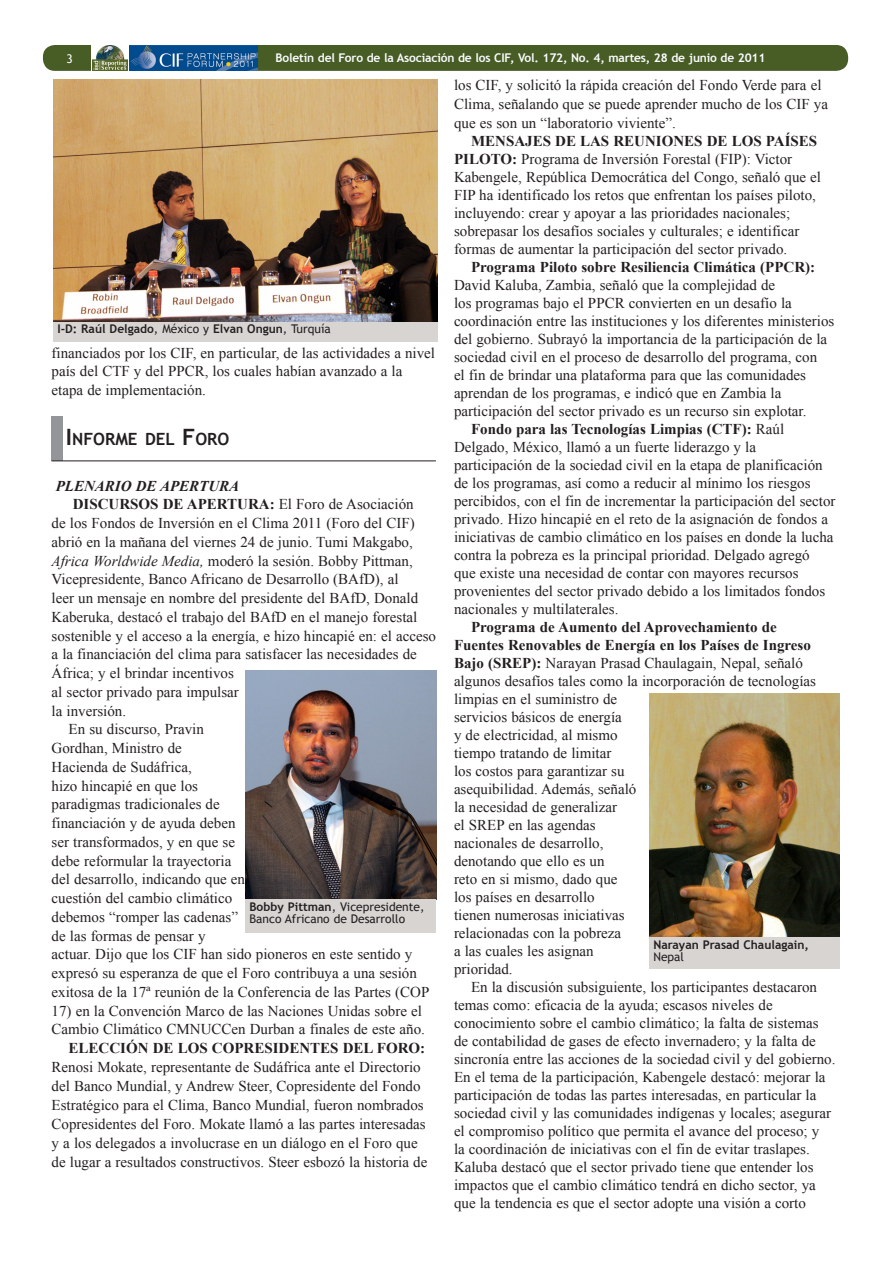
<style>
.page{position:relative;width:893px;height:1263px;background:#fff}
.page>*{position:absolute;margin:0;border:0;box-sizing:border-box;transform-origin:0 0}
.t1{font:700 16.8px "Trebuchet MS";color:#231f20}
.ENB_-_Body{font:15px/18px "Times New Roman";color:#231f20}
.ENB_-_Headline_3{font:italic 700 15px "Times New Roman";color:#231f20}
.t2{font:700 12px "Trebuchet MS";letter-spacing:-.015em;color:#fbfdfe}
.Image_caption{font:700 12px/12px "Trebuchet MS";color:#231f20}
.Image_caption-2{font:12px/12px "Trebuchet MS";color:#231f20}
.t3{font:12px "Trebuchet MS";color:#fff}
.s1{font-weight:400}
.s2{font-size:22.5px}
.s3{font-weight:700}
.s4{font-style:italic}
</style>
<div class="page">
<div style="left:43px;top:45px;width:805px;height:26px;background:#485c26;border-radius:12px"></div>
<div style="left:91px;top:44px;width:38px;height:27px;background:#fff"></div>
<img style="left:92px;top:45px;width:36px;height:26px">
<div style="left:128px;top:45px;width:130px;height:26px;background:#014c8f"></div>
<img style="left:130px;top:45px;width:127px;height:26px">
<div style="left:52px;top:416px;width:11px;height:44px;background:#939598"></div>
<hr style="left:52px;top:460px;width:384px;height:1px;background:#231f20">
<img style="left:53px;top:79px;width:384px;height:244px">
<div style="left:53px;top:323px;width:385px;height:19px;background:#d7d4d2"></div>
<img style="left:245px;top:670px;width:191px;height:229px">
<div style="left:245px;top:899px;width:191px;height:34px;background:#d7d4d2"></div>
<img style="left:649px;top:693px;width:191px;height:244px">
<div style="left:649px;top:937px;width:191px;height:32px;background:#d7d4d2"></div>
<p class="t3" style="left:67px;top:51px;width:8px">3</p>
<p class="t2" style="left:276px;top:50px;width:491px">Boletín del Foro de la Asociación de los CIF, Vol. 172, No. 4, martes, 28 de junio de 2011</p>
<p class="Image_caption" style="left:57px;top:323px;width:275px">I-D: Raúl Delgado<span class="s1">, México y</span> Elvan Ongun<span class="s1">, Turquía</span></p>
<p class="ENB_-_Body" style="left:52px;top:343px;width:385px;line-height:18.8px">financiados por los CIF, en particular, de las actividades a nivel país del CTF y del PPCR, los cuales habían avanzado a la etapa de implementación.</p>
<p class="t1" style="left:66px;top:428px;width:165px"><span class="s2">I</span>NFORME DEL <span class="s2">F</span>ORO</p>
<p class="ENB_-_Headline_3" style="left:56px;top:475px;width:185px">PLENARIO DE APERTURA</p>
<p class="ENB_-_Body" style="left:52px;top:495px;width:386px;line-height:18.8px;text-indent:21px"><span class="s3">DISCURSOS DE APERTURA:</span> El Foro de Asociación<br>de los Fondos de Inversión en el Clima 2011 (Foro del CIF) abrió en la mañana del viernes 24 de junio. Tumi Makgabo, <span class="s4">Africa Worldwide Media,</span> moderó la sesión. Bobby Pittman, Vicepresidente, Banco Africano de Desarrollo (BAfD), al<br>leer un mensaje en nombre del presidente del BAfD, Donald Kaberuka, destacó el trabajo del BAfD en el manejo forestal sostenible y el acceso a la energía, e hizo hincapié en: el acceso a la financiación del clima para satisfacer las necesidades de África; y el brindar incentivos<br>al sector privado para impulsar<br>la inversión.</p>
<p class="ENB_-_Body" style="left:52px;top:720px;width:379px;line-height:18.8px;text-indent:17px">En su discurso, Pravin<br>Gordhan, Ministro de<br>Hacienda de Sudáfrica,<br>hizo hincapié en que los<br>paradigmas tradicionales de<br>financiación y de ayuda deben<br>ser transformados, y en que se<br>debe reformular la trayectoria<br>del desarrollo, indicando que en<br>cuestión del cambio climático<br>debemos “romper las cadenas”<br>de las formas de pensar y<br>actuar. Dijo que los CIF han sido pioneros en este sentido y expresó su esperanza de que el Foro contribuya a una sesión exitosa de la 17ª reunión de la Conferencia de las Partes (COP</p>
<p class="ENB_-_Body" style="left:52px;top:1001px;width:375px;line-height:18.8px">17) en la Convención Marco de las Naciones Unidas sobre el<br>Cambio Climático CMNUCCen Durban a finales de este año.</p>
<p class="ENB_-_Body" style="left:52px;top:1038px;width:377px;line-height:18.9px;text-indent:17px"><span class="s3">ELECCIÓN DE LOS COPRESIDENTES DEL FORO:<br></span>Renosi Mokate, representante de Sudáfrica ante el Directorio del Banco Mundial, y Andrew Steer, Copresidente del Fondo Estratégico para el Clima, Banco Mundial, fueron nombrados Copresidentes del Foro. Mokate llamó a las partes interesadas y a los delegados a involucrase en un diálogo en el Foro que de lugar a resultados constructivos. Steer esbozó la historia de</p>
<p class="Image_caption-2" style="left:249px;top:900px;width:176px"><span class="s3">Bobby Pittman</span>, Vicepresidente,<br>Banco Africano de Desarrollo</p>
<p class="ENB_-_Body" style="left:454px;top:75px;width:376px;line-height:18.9px">los CIF, y solicitó la rápida creación del Fondo Verde para el<br>Clima, señalando que se puede aprender mucho de los CIF ya que es son un “laboratorio viviente”.</p>
<p class="ENB_-_Body" style="left:454px;top:132px;width:369px;text-indent:17px"><span class="s3">MENSAJES DE LAS REUNIONES DE LOS PAÍSES PILOTO:</span> Programa de Inversión Forestal (FIP): Victor Kabengele, República Democrática del Congo, señaló que el FIP ha identificado los retos que enfrentan los países piloto, incluyendo: crear y apoyar a las prioridades nacionales; sobrepasar los desafíos sociales y culturales; e identificar formas de aumentar la participación del sector privado.</p>
<p class="ENB_-_Body" style="left:454px;top:258px;width:382px;text-indent:17px"><span class="s3">Programa Piloto sobre Resiliencia Climática (PPCR):<br></span>David Kaluba, Zambia, señaló que la complejidad de<br>los programas bajo el PPCR convierten en un desafío la coordinación entre las instituciones y los diferentes ministerios del gobierno. Subrayó la importancia de la participación de la sociedad civil en el proceso de desarrollo del programa, con<br>el fin de brindar una plataforma para que las comunidades aprendan de los programas, e indicó que en Zambia la participación del sector privado es un recurso sin explotar.</p>
<p class="ENB_-_Body" style="left:454px;top:420px;width:383px;text-indent:17px"><span class="s3">Fondo para las Tecnologías Limpias (CTF):</span> Raúl Delgado, México, llamó a un fuerte liderazgo y la participación de la sociedad civil en la etapa de planificación de los programas, así como a reducir al mínimo los riesgos percibidos, con el fin de incrementar la participación del sector privado. Hizo hincapié en el reto de la asignación de fondos a iniciativas de cambio climático en los países en donde la lucha contra la pobreza es la principal prioridad. Delgado agregó<br>que existe una necesidad de contar con mayores recursos provenientes del sector privado debido a los limitados fondos nacionales y multilaterales.</p>
<p class="ENB_-_Body" style="left:454px;top:618px;width:364px;text-indent:17px"><span class="s3">Programa de Aumento del Aprovechamiento de<br>Fuentes Renovables de Energía en los Países de Ingreso<br>Bajo (SREP):</span> Narayan Prasad Chaulagain, Nepal, señaló algunos desafíos tales como la incorporación de tecnologías limpias en el suministro de<br>servicios básicos de energía<br>y de electricidad, al mismo<br>tiempo tratando de limitar<br>los costos para garantizar su<br>asequibilidad. Además, señaló<br>la necesidad de generalizar<br>el SREP en las agendas<br>nacionales de desarrollo,<br>denotando que ello es un<br>reto en si mismo, dado que<br>los países en desarrollo<br>tienen numerosas iniciativas<br>relacionadas con la pobreza<br>a las cuales les asignan<br>prioridad.</p>
<p class="ENB_-_Body" style="left:454px;top:978px;width:383px;text-indent:17px">En la discusión subsiguiente, los participantes destacaron temas como: eficacia de la ayuda; escasos niveles de conocimiento sobre el cambio climático; la falta de sistemas de contabilidad de gases de efecto invernadero; y la falta de sincronía entre las acciones de la sociedad civil y del gobierno.<br>En el tema de la participación, Kabengele destacó: mejorar la participación de todas las partes interesadas, en particular la sociedad civil y las comunidades indígenas y locales; asegurar el compromiso político que permita el avance del proceso; y<br>la coordinación de iniciativas con el fin de evitar traslapes.<br>Kaluba destacó que el sector privado tiene que entender los impactos que el cambio climático tendrá en dicho sector, ya que la tendencia es que el sector adopte una visión a corto</p>
<p class="Image_caption" style="left:653px;top:938px;width:157px">Narayan Prasad Chaulagain,<br><span class="s1">Nepal</span></p>
</div>
